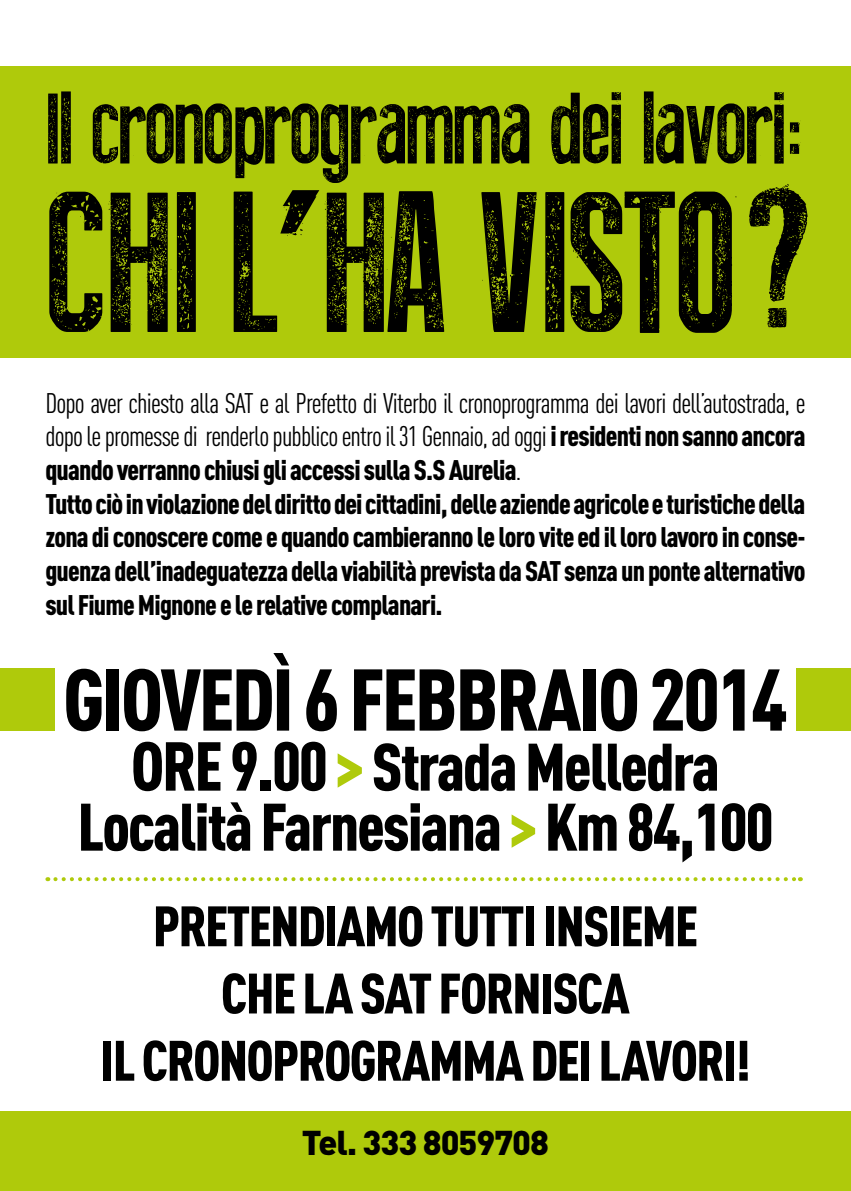
<style>
.page{position:relative;width:851px;height:1191px;background:#fff}
.page>*{position:absolute;margin:0;border:0;box-sizing:border-box;transform-origin:0 0}
.t1{font:200px "Press Style";letter-spacing:-.01em;color:#000}
.t2{font:100px "Press Style";letter-spacing:-.01em;color:#000}
.t3{font:900 86px "DIN Cond";letter-spacing:-.03em;color:#000}
.t4{font:900 66px/60px "DIN Cond";letter-spacing:-.03em;color:#000;text-align:center}
.t5{font:900 56px/67.2px "DIN Cond";letter-spacing:-.03em;color:#000;text-align:center}
.t6{font:900 34px "DIN Pro";letter-spacing:-.03em;color:#000}
.t7{font:900 28px/33.6px "DIN Cond";letter-spacing:-.03em;color:#000}
.s1{font-weight:400}
.s2{font-size:68px}
.s3{font-size:68px;color:#afca0b}
.s4{color:#afca0b}
</style>
<div class="page">
<div style="left:0;top:66px;width:850px;height:291px;background:#afca0b"></div>
<div style="left:0;top:668px;width:55px;height:62px;background:#afca0b"></div>
<div style="left:796px;top:668px;width:54px;height:62px;background:#afca0b"></div>
<div style="left:0;top:1111px;width:850px;height:80px;background:#afca0b"></div>
<svg style="left:55px;top:877px;width:745px;height:4px"></svg>
<h2 class="t2" style="left:45px;top:76px;width:761px">Il cronoprogramma dei lavori:</h2>
<h1 class="t1" style="left:45px;top:158px;width:796px">chi l ha visto?</h1>
<h1 class="t1" style="left:279px;top:30px;width:46px">,</h1>
<p class="t7" style="left:45px;top:385px;width:761px"><span class="s1">Dopo aver chiesto alla SAT e al Prefetto di Viterbo il cronoprogramma dei lavori dell’autostrada, e dopo le promesse di renderlo pubblico entro il 31 Gennaio, ad oggi</span> i residenti non sanno ancora quando verranno chiusi gli accessi sulla S.S Aurelia<span class="s1">.<br></span>Tutto ciò in violazione del diritto dei cittadini, delle aziende agricole e turistiche della zona di conoscere come e quando cambieranno le loro vite ed il loro lavoro in conse&shy;guenza dell’inadeguatezza della viabilità prevista da SAT senza un ponte alternativo sul Fiume Mignone e le relative complanari.</p>
<h3 class="t3" style="left:63px;top:646px;width:725px">Giovedì 6 Febbraio 2014</h3>
<h3 class="t4" style="left:77px;top:735px;width:697px"><span class="s2">ore 9.00</span> <span class="s3">&gt;</span>Strada Melledra<br>Località Farnesiana <span class="s4">&gt;</span> Km 84,100</h3>
<h3 class="t5" style="left:100px;top:891px;width:651px">PRETENDIAMO TUTTI INSIEME<br>CHE LA SAT FORNISCA<br>IL CRONOPROGRAMMA DEI LAVORI !</h3>
<p class="t6" style="left:302px;top:1119px;width:249px">Tel. 333 8059708</p>
</div>
